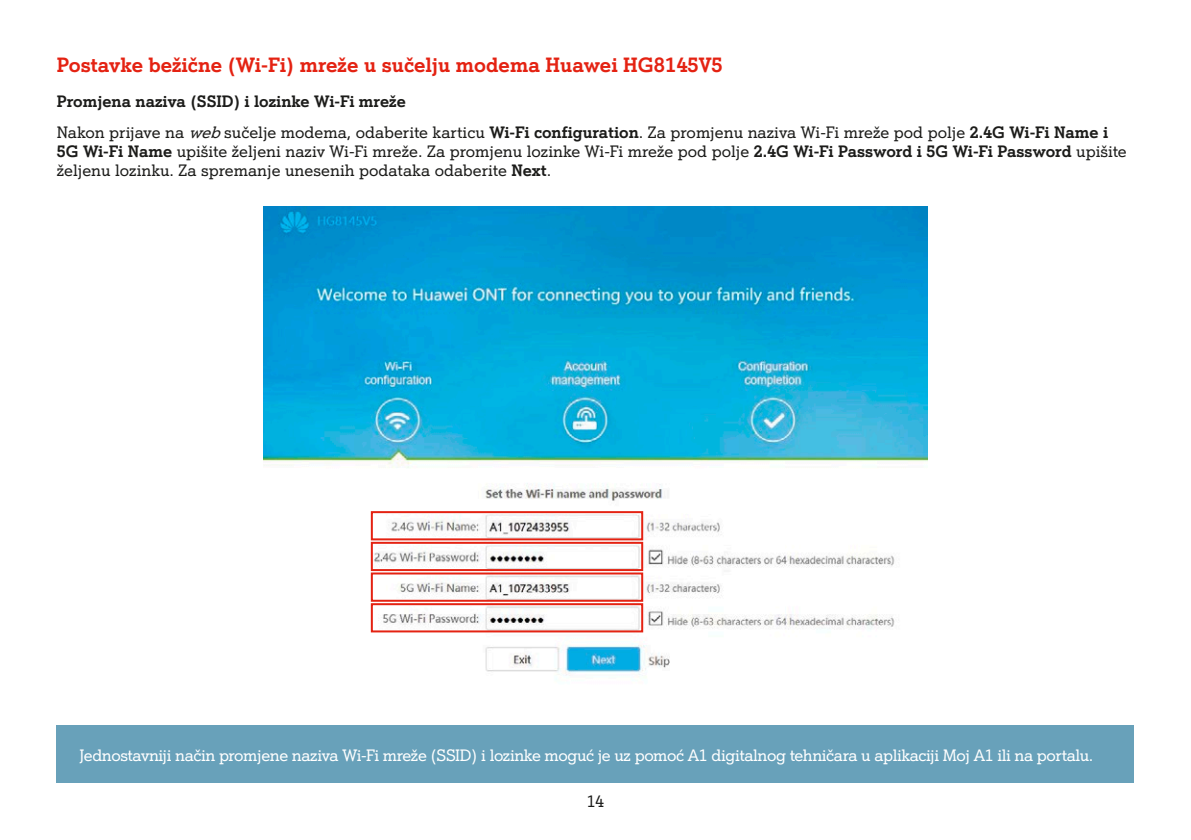
<style>
.page{position:relative;width:1191px;height:840px;background:#fff}
.page>*{position:absolute;margin:0;border:0;box-sizing:border-box;transform-origin:0 0}
.t1{font:700 20px "A1 Serif";color:#e42212}
.t2{font:16px/30.6px "A1 Serif";color:#1c1c1a}
.t3{font:16px "A1 Serif";letter-spacing:-.025em;color:#fff}
.s1{font-weight:700}
.s2{font-style:italic}
</style>
<div class="page">
<img style="left:263px;top:206px;width:665px;height:474px">
<div style="left:371px;top:511px;width:272px;height:29px;border:2px solid #e42212"></div>
<div style="left:371px;top:541px;width:272px;height:29px;border:2px solid #e42212"></div>
<div style="left:371px;top:572px;width:272px;height:29px;border:2px solid #e42212"></div>
<div style="left:371px;top:603px;width:272px;height:29px;border:2px solid #e42212"></div>
<div style="left:57px;top:725px;width:1077px;height:57px;background:#68a1ba"></div>
<p class="t1" style="left:57px;top:52px;width:667px">Postavke bežične (Wi-Fi) mreže u sučelju modema Huawei HG8145V5</p>
<p class="t2" style="left:57px;top:86px;width:1053px"><span class="s1">Promjena naziva (SSID) i lozinke Wi-Fi mreže<br></span>Nakon prijave na <span class="s2">web</span>sučelje modema, odaberite karticu <span class="s1">Wi-Fi configuration</span>. Za promjenu naziva Wi-Fi mreže pod polje <span class="s1">2.4G Wi-Fi Name i</span></p>
<p class="t2" style="left:57px;top:141px;width:1071px;line-height:19.2px"><span class="s1">5G Wi-Fi Name</span> upišite željeni naziv Wi-Fi mreže. Za promjenu lozinke Wi-Fi mreže pod polje <span class="s1">2.4G Wi-Fi Password i 5G Wi-Fi Password</span> upišite željenu lozinku. Za spremanje unesenih podataka odaberite <span class="s1">Next</span>.</p>
<p class="t3" style="left:79px;top:744px;width:1015px">Jednostavniji način promjene naziva Wi-Fi mreže (SSID) i lozinke moguć je uz pomoć A1 digitalnog tehničara u aplikaciji Moj A1 ili na portalu.</p>
<p class="t2" style="left:587px;top:785px;width:19px">14</p>
</div>
